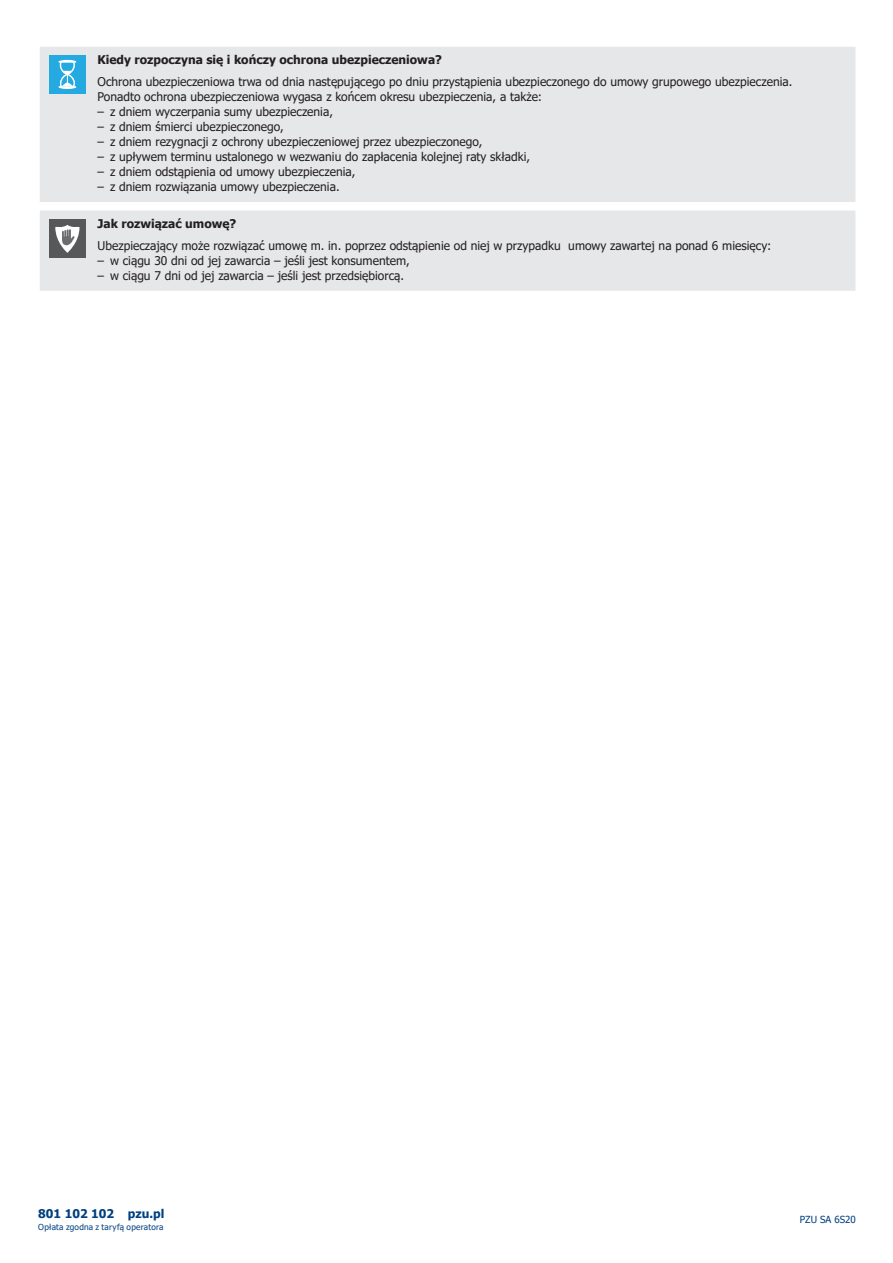
<style>
.page{position:relative;width:893px;height:1263px;background:#fff}
.page>*{position:absolute;margin:0;border:0;box-sizing:border-box;transform-origin:0 0}
._00_TEKST{font:12px "Tahoma";color:#231f20}
._01_HASŁO{font:700 12px "Tahoma";color:#231f20}
.t1{font:700 12px "Tahoma";color:#014081}
.t2{font:9.75px "Tahoma";color:#014081}
.t3{font:8.25px "Tahoma";letter-spacing:.025em;color:#014081}
</style>
<div class="page">
<div style="left:40px;top:47px;width:815px;height:244px;background:#e6e7e9"></div>
<div style="left:49px;top:55px;width:37px;height:39px;background:#24aae1"></div>
<svg style="left:59px;top:60px;width:17px;height:29px"></svg>
<div style="left:49px;top:219px;width:37px;height:38px;background:#57585a"></div>
<svg style="left:55px;top:225px;width:25px;height:28px"></svg>
<p class="_01_HASŁO" style="left:98px;top:52px;width:346px">Kiedy rozpoczyna się i kończy ochrona ubezpieczeniowa?</p>
<p class="_00_TEKST" style="left:98px;top:74px;width:696px">Ochrona ubezpieczeniowa trwa od dnia następującego po dniu przystąpienia ubezpieczonego do umowy grupowego ubezpieczenia.</p>
<p class="_00_TEKST" style="left:98px;top:89px;width:446px">Ponadto ochrona ubezpieczeniowa wygasa z końcem okresu ubezpieczenia, a także:</p>
<p class="_00_TEKST" style="left:98px;top:104px;width:237px">– z dniem wyczerpania sumy ubezpieczenia,</p>
<p class="_00_TEKST" style="left:98px;top:119px;width:188px">– z dniem śmierci ubezpieczonego,</p>
<p class="_00_TEKST" style="left:98px;top:134px;width:386px">– z dniem rezygnacji z ochrony ubezpieczeniowej przez ubezpieczonego,</p>
<p class="_00_TEKST" style="left:98px;top:149px;width:434px">– z upływem terminu ustalonego w wezwaniu do zapłacenia kolejnej raty składki,</p>
<p class="_00_TEKST" style="left:98px;top:164px;width:259px">– z dniem odstąpienia od umowy ubezpieczenia,</p>
<p class="_00_TEKST" style="left:98px;top:179px;width:244px">– z dniem rozwiązania umowy ubezpieczenia.</p>
<p class="_01_HASŁO" style="left:98px;top:215px;width:140px">Jak rozwiązać umowę?</p>
<p class="_00_TEKST" style="left:98px;top:238px;width:675px">Ubezpieczający może rozwiązać umowę m. in. poprzez odstąpienie od niej w przypadku umowy zawartej na ponad 6 miesięcy:</p>
<p class="_00_TEKST" style="left:98px;top:253px;width:314px">– w ciągu 30 dni od jej zawarcia – jeśli jest konsumentem,</p>
<p class="_00_TEKST" style="left:98px;top:268px;width:308px">– w ciągu 7 dni od jej zawarcia – jeśli jest przedsiębiorcą.</p>
<p class="t1" style="left:38px;top:1205px;width:128px">801 102 102 pzu.pl</p>
<p class="t3" style="left:38px;top:1222px;width:127px">Opłata zgodna z taryfą operatora</p>
<p class="t2" style="left:800px;top:1212px;width:57px">PZU SA 6S20</p>
</div>
